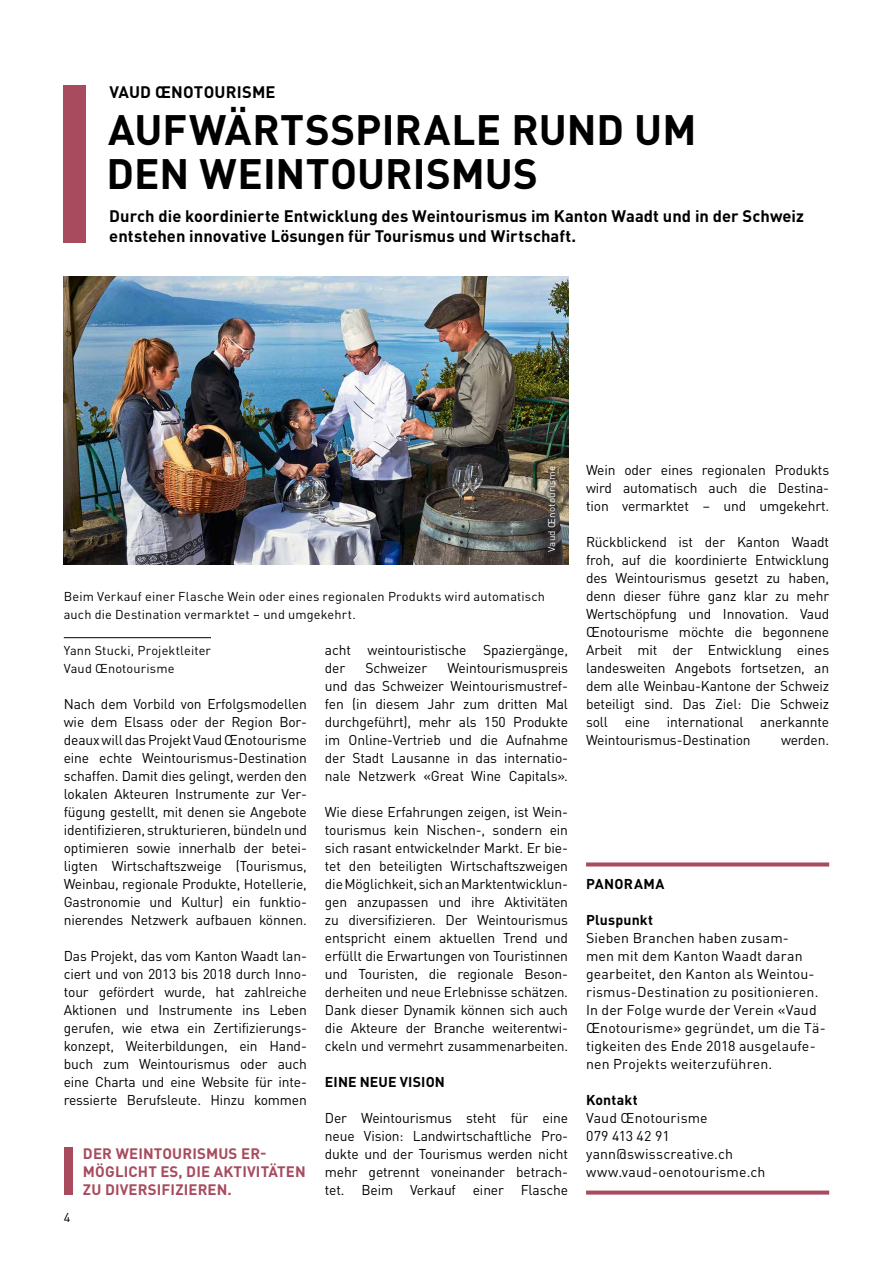
<style>
.page{position:relative;width:893px;height:1263px;background:#fff}
.page>*{position:absolute;margin:0;border:0;box-sizing:border-box;transform-origin:0 0}
.t1{font:700 42px/43.5px "DINOT";color:#000}
.t2{font:700 16.5px/20.2px "DINOT";letter-spacing:.005em;color:#000}
.t3{font:700 15px/18px "DINOT";letter-spacing:.01em;color:#a84b5e}
.t4{font:14.1px/18px "DINOT";letter-spacing:-.01em;color:#000;text-align:justify}
.t5{font:14.1px/18px "DINOT";letter-spacing:.01em;color:#000}
.t6{font:700 14.1px "DINOT";letter-spacing:.01em;color:#000}
.t7{font:700 14.1px "DINOT";letter-spacing:.035em;color:#000}
.t8{font:12.75px/18px "DINOT";letter-spacing:.01em;color:#000}
.t9{font:9.75px "DINOT";letter-spacing:.025em;color:#fff}
</style>
<div class="page">
<hr style="left:64px;top:637px;width:147px;height:1px;background:#000">
<div style="left:64px;top:85px;width:22px;height:157px;background:#a84b5e"></div>
<div style="left:64px;top:1147px;width:8px;height:48px;background:#a84b5e"></div>
<svg style="left:586px;top:862px;width:243px;height:4px"></svg>
<svg style="left:586px;top:1190px;width:243px;height:4px"></svg>
<img style="left:64px;top:277px;width:504px;height:288px">
<p class="t2" style="left:109px;top:80px;width:168px">VAUD ŒNOTOURISME</p>
<h1 class="t1" style="left:106px;top:105px;width:591px">AUFWÄRTSSPIRALE RUND UM<br>DEN WEINTOURISMUS</h1>
<p class="t2" style="left:109px;top:204px;width:696px">Durch die koordinierte Entwicklung des Weintourismus im Kanton Waadt und in der Schweiz entstehen innovative Lösungen für Tourismus und Wirtschaft.</p>
<p class="t9" style="left:544px;top:552px;width:88px;rotate:-90deg">Vaud Œnotourisme</p>
<p class="t8" style="left:64px;top:586px;width:483px">Beim Verkauf einer Flasche Wein oder eines regionalen Produkts wird automatisch auch die Destination vermarktet – und umgekehrt.</p>
<p class="t8" style="left:64px;top:640px;width:149px">Yann Stucki, Projektleiter<br>Vaud Œnotourisme</p>
<p class="t4" style="left:64px;top:693px;width:245px">Nach dem Vorbild von Erfolgsmodellen wie dem Elsass oder der Region Bor&shy;deaux will das Projekt Vaud Œnotourisme eine echte Weintourismus-Destination schaffen. Damit dies gelingt, werden den lokalen Akteuren Instrumente zur Ver&shy;fügung gestellt, mit denen sie Angebote identifizieren, strukturieren, bündeln und optimieren sowie innerhalb der betei&shy;ligten Wirtschaftszweige (Tourismus, Weinbau, regionale Produkte, Hotellerie, Gastronomie und Kultur) ein funktio&shy;nierendes Netzwerk aufbauen können.</p>
<p class="t4" style="left:64px;top:945px;width:245px">Das Projekt, das vom Kanton Waadt lan&shy;ciert und von 2013 bis 2018 durch Inno&shy;tour gefördert wurde, hat zahlreiche Aktionen und Instrumente ins Leben gerufen, wie etwa ein Zertifizierungs&shy;konzept, Weiterbildungen, ein Hand&shy;buch zum Weintourismus oder auch eine Charta und eine Website für inte&shy;ressierte Berufsleute. Hinzu kommen</p>
<p class="t8" style="left:64px;top:1207px;width:8px">4</p>
<p class="t3" style="left:83px;top:1143px;width:224px">DER WEINTOURISMUS ER-<br>MÖGLICHT ES, DIE AKTIVITÄTEN<br>ZU DIVERSIFIZIEREN.</p>
<p class="t4" style="left:325px;top:639px;width:245px">acht weintouristische Spaziergänge, der</p>
<p class="t4" style="left:365px;top:658px;width:63px">Schweizer</p>
<p class="t4" style="left:325px;top:658px;width:245px;text-indent:122px">Weintourismuspreis und das Schweizer Weintourismustref&shy;fen (in diesem Jahr zum dritten Mal durchgeführt), mehr als 150 Produkte im Online-Vertrieb und die Aufnahme der Stadt Lausanne in das internatio&shy;nale Netzwerk «Great Wine Capitals».</p>
<p class="t4" style="left:325px;top:801px;width:245px">Wie diese Erfahrungen zeigen, ist Wein&shy;tourismus kein Nischen-, sondern ein sich rasant entwickelnder Markt. Er bie&shy;tet den beteiligten Wirtschaftszweigen die Möglichkeit, sich an Marktentwicklun&shy;gen anzupassen und ihre Aktivitäten zu diversifizieren. Der Weintourismus entspricht einem aktuellen Trend und erfüllt die Erwartungen von Touristinnen und Touristen, die regionale Beson&shy;derheiten und neue Erlebnisse schätzen.<br>Dank dieser Dynamik können sich auch die Akteure der Branche weiterentwi&shy;ckeln und vermehrt zusammenarbeiten.</p>
<p class="t6" style="left:325px;top:1071px;width:121px">EINE NEUE VISION</p>
<p class="t4" style="left:325px;top:1107px;width:245px">Der Weintourismus steht für eine neue Vision: Landwirtschaftliche Pro&shy;dukte und der Tourismus werden nicht mehr getrennt voneinander betrach&shy;tet. Beim Verkauf einer Flasche</p>
<p class="t4" style="left:586px;top:459px;width:245px">Wein oder eines regionalen Produkts wird automatisch auch die Destina&shy;tion vermarktet – und umgekehrt.</p>
<p class="t4" style="left:586px;top:531px;width:245px">Rückblickend ist der Kanton Waadt froh, auf die koordinierte Entwicklung des Weintourismus gesetzt zu haben, denn dieser führe ganz klar zu mehr Wertschöpfung und Innovation. Vaud Œnotourisme möchte die begonnene Arbeit mit der Entwicklung eines landesweiten Angebots fortsetzen, an dem alle Weinbau-Kantone der Schweiz beteiligt sind. Das Ziel: Die Schweiz soll eine international anerkannte Weintourismus-Destination</p>
<p class="t4" style="left:781px;top:730px;width:50px">werden.</p>
<p class="t7" style="left:586px;top:873px;width:80px">PANORAMA</p>
<p class="t6" style="left:586px;top:909px;width:69px">Pluspunkt</p>
<p class="t5" style="left:586px;top:927px;width:241px">Sieben Branchen haben zusam-<br>men mit dem Kanton Waadt daran gearbeitet, den Kanton als Weintou&shy;rismus-Destination zu positionieren.<br>In der Folge wurde der Verein «Vaud Œnotourisme» gegründet, um die Tä&shy;tigkeiten des Ende 2018 ausgelaufe&shy;nen Projekts weiterzuführen.</p>
<p class="t6" style="left:586px;top:1089px;width:53px">Kontakt</p>
<p class="t5" style="left:586px;top:1107px;width:181px">Vaud Œnotourisme<br>079 413 42 91 yann@swisscreative.ch www.vaud-oenotourisme.ch</p>
</div>
